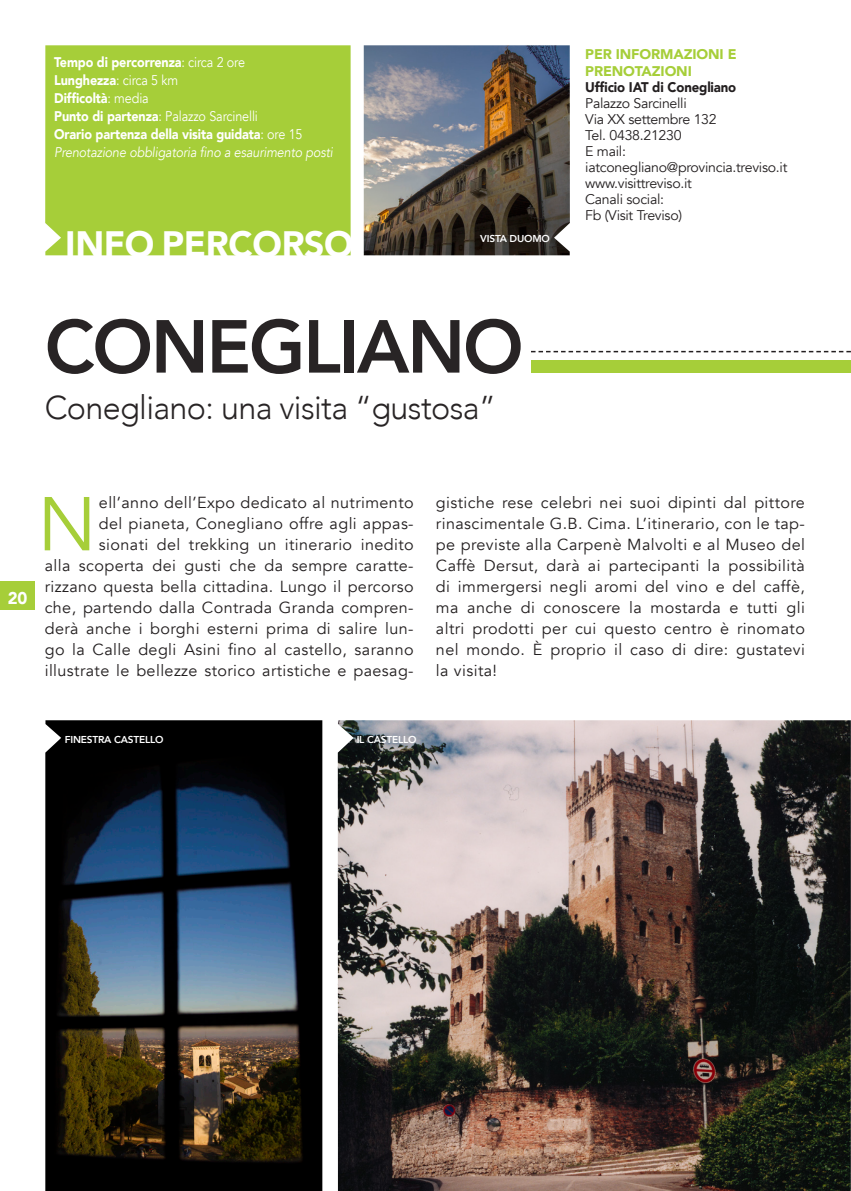
<style>
.page{position:relative;width:851px;height:1191px;background:#fff}
.page>*{position:absolute;margin:0;border:0;box-sizing:border-box;transform-origin:0 0}
.t1{font:75.4px "Avenir";color:#a6ce39}
.t2{font:800 74.2px "Avenir";letter-spacing:-.03em;color:#282425}
.t3{font:900 36.6px "Avenir";letter-spacing:-.01em;color:#fff}
.t4{font:300 33px "Avenir";letter-spacing:-.02em;color:#282425}
.t5{font:900 17px "Avenir";color:#fff}
.t6{font:16px/21px "Avenir";letter-spacing:.025em;color:#231f20;text-align:right}
.t7{font:14px "Avenir";letter-spacing:-.02em;color:#231f20}
.t8{font:900 14px "Avenir";letter-spacing:-.01em;color:#fff;scale:.9 1}
.t9{font:italic 14px "Avenir";letter-spacing:-.01em;color:#fff;scale:.9 1}
.t10{font:14px "Avenir";letter-spacing:-.01em;color:#fff;scale:.9 1}
.t11{font:900 14px "Avenir";letter-spacing:-.01em;color:#a6ce39}
.t12{font:900 14px "Avenir";letter-spacing:-.01em;color:#231f20;scale:.94 1}
.t13{font:800 10px "Avenir";letter-spacing:-.02em;color:#fff}
.s1{font-weight:400}
.s2{font-weight:900}
</style>
<div class="page">
<div style="left:0;top:581px;width:35px;height:28px;background:#a6ce39"></div>
<img style="left:45px;top:720px;width:277px;height:471px">
<img style="left:338px;top:720px;width:512px;height:471px">
<div style="left:45px;top:45px;width:305px;height:210px;background:#a6ce39"></div>
<img style="left:364px;top:45px;width:205px;height:210px">
<div style="left:531px;top:360px;width:319px;height:12px;background:#a6ce39"></div>
<svg style="left:531px;top:351px;width:319px;height:1px"></svg>
<p class="t8" style="left:54px;top:50px;width:213px">Tempo di percorrenza<span class="s1">: circa 2 ore</span></p>
<p class="t8" style="left:54px;top:68px;width:139px">Lunghezza<span class="s1">: circa 5 km</span></p>
<p class="t8" style="left:54px;top:86px;width:106px">Difficoltà<span class="s1">: media</span></p>
<p class="t10" style="left:54px;top:108px;width:228px"><span class="s2">Punto di partenza</span>: Palazzo Sarcinelli</p>
<p class="t8" style="left:54px;top:122px;width:277px">Orario partenza della visita guidata<span class="s1">: ore 15</span></p>
<p class="t9" style="left:54px;top:144px;width:311px">Prenotazione obbligatoria fino a esaurimento posti</p>
<p class="t3" style="left:65px;top:213px;width:290px">INFO PERCORSO</p>
<p class="t13" style="left:480px;top:231px;width:71px">VISTA DUOMO</p>
<p class="t2" style="left:45px;top:289px;width:480px">CONEGLIANO</p>
<p class="t4" style="left:45px;top:388px;width:452px">Conegliano: una visita “gustosa”</p>
<p class="t11" style="left:585px;top:42px;width:153px">PER INFORMAZIONI E</p>
<p class="t11" style="left:585px;top:59px;width:108px">PRENOTAZIONI</p>
<p class="t12" style="left:585px;top:75px;width:162px">Ufficio IAT di Conegliano</p>
<p class="t7" style="left:585px;top:95px;width:103px">Palazzo Sarcinelli</p>
<p class="t7" style="left:585px;top:111px;width:133px">Via XX settembre 132</p>
<p class="t7" style="left:585px;top:127px;width:98px">Tel. 0438.21230</p>
<p class="t7" style="left:585px;top:143px;width:42px">E mail:</p>
<p class="t7" style="left:585px;top:159px;width:203px">iatconegliano@provincia.treviso.it</p>
<p class="t7" style="left:585px;top:175px;width:108px">www.visittreviso.it</p>
<p class="t7" style="left:585px;top:191px;width:80px">Canali social:</p>
<p class="t7" style="left:585px;top:207px;width:98px">Fb (Visit Treviso)</p>
<p class="t5" style="left:8px;top:583px;width:21px">20</p>
<p class="t6" style="left:45px;top:492px;width:370px">ell’anno dell’Expo dedicato al nutrimento<br>del pianeta, Conegliano offre agli appas-<br>sionati del trekking un itinerario inedito<br>alla scoperta dei gusti che da sempre caratte&shy;rizzano questa bella cittadina. Lungo il percorso che, partendo dalla Contrada Granda compren&shy;derà anche i borghi esterni prima di salire lun&shy;go la Calle degli Asini fino al castello, saranno illustrate le bellezze storico artistiche e paesag-</p>
<p class="t6" style="left:436px;top:492px;width:370px;text-align:justify">gistiche rese celebri nei suoi dipinti dal pittore rinascimentale G.B. Cima. L’itinerario, con le tap&shy;pe previste alla Carpenè Malvolti e al Museo del Caffè Dersut, darà ai partecipanti la possibilità di immergersi negli aromi del vino e del caffè, ma anche di conoscere la mostarda e tutti gli altri prodotti per cui questo centro è rinomato nel mondo. È proprio il caso di dire: gustatevi la visita!</p>
<p class="t1" style="left:37px;top:479px;width:61px">N</p>
<p class="t13" style="left:65px;top:731px;width:100px">FINESTRA CASTELLO</p>
<p class="t13" style="left:356px;top:731px;width:61px">IL CASTELLO</p>
</div>
